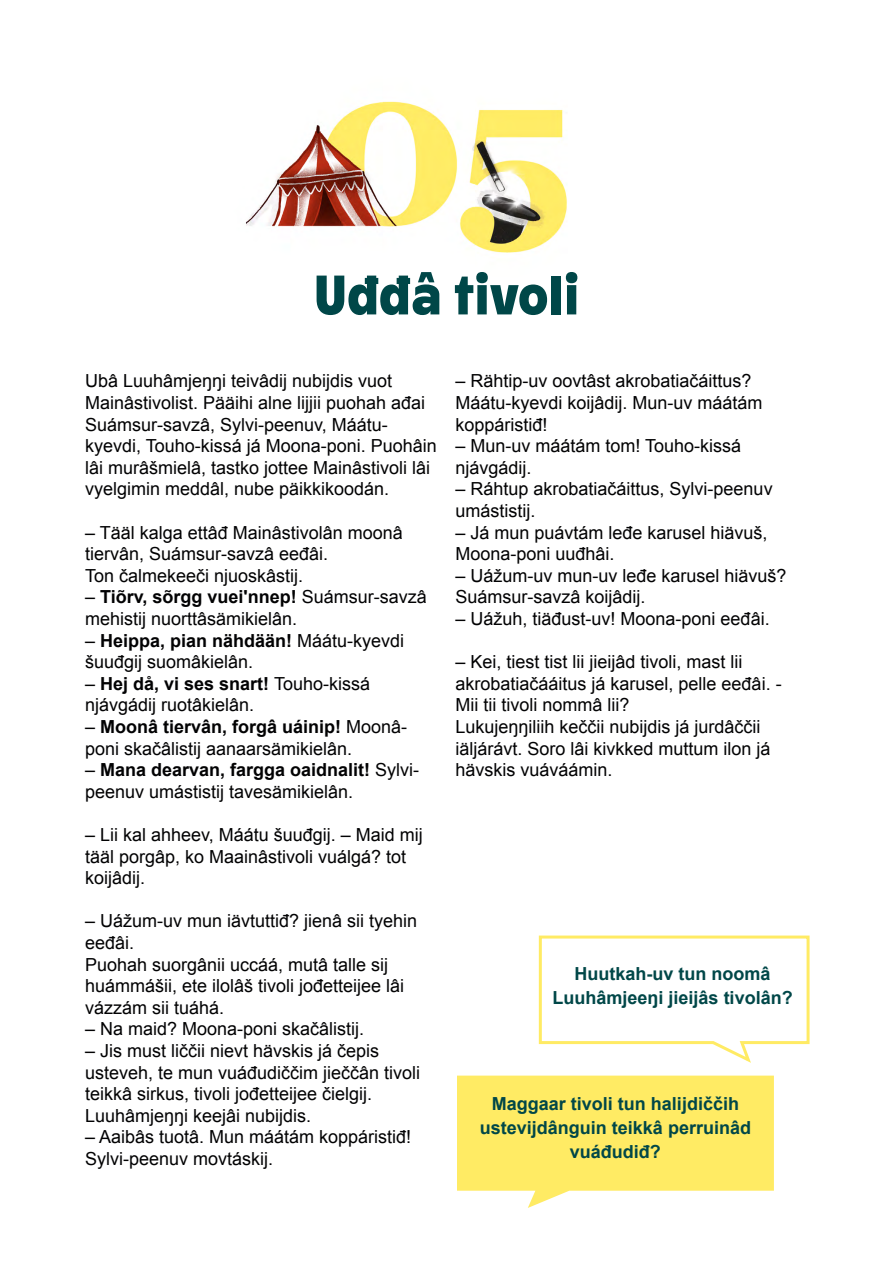
<style>
.page{position:relative;width:893px;height:1263px;background:#fff}
.page>*{position:absolute;margin:0;border:0;box-sizing:border-box;transform-origin:0 0}
.t1{font:700 55.5px "Read Hour Sans";color:#004748}
.t2{font:18px/21.6px "Arial";color:#020203}
.t3{font:700 18px/24px "Arial";color:#004748;text-align:center}
.s1{font-weight:700}
</style>
<div class="page">
<img style="left:246px;top:101px;width:321px;height:152px">
<svg style="left:538px;top:935px;width:272px;height:128px"></svg>
<svg style="left:457px;top:1075px;width:317px;height:133px"></svg>
<h2 class="t1" style="left:313px;top:262px;width:268px">Uđđâ tivoli</h2>
<p class="t2" style="left:85px;top:370px;width:353px">Ubâ Luuhâmjeŋŋi teivâdij nubijdis vuot Mainâstivolist. Pääihi alne lijjii puohah ađai Suámsur-savzâ, Sylvi-peenuv, Máátu&shy;kyevdi, Touho-kissá já Moona-poni. Puohâin lâi murâšmielâ, tastko jottee Mainâstivoli lâi vyelgimin meddâl, nube päikkikoodán.</p>
<p class="t2" style="left:85px;top:522px;width:319px">– Tääl kalga ettâđ Mainâstivolân moonâ tiervân, Suámsur-savzâ eeđâi.</p>
<p class="t2" style="left:85px;top:565px;width:220px">Ton čalmekeeči njuoskâstij.</p>
<p class="t2" style="left:85px;top:586px;width:343px">– <span class="s1">Tiõrv, sõrgg vueiʹnnep!</span> Suámsur-savzâ mehistij nuorttâsämikielân.</p>
<p class="t2" style="left:85px;top:630px;width:321px">– <span class="s1">Heippa, pian nähdään!</span> Máátu-kyevdi šuuđgij suomâkielân.</p>
<p class="t2" style="left:85px;top:673px;width:287px">– <span class="s1">Hej då, vi ses snart!</span> Touho-kissá njávgádij ruotâkielân.</p>
<p class="t2" style="left:85px;top:716px;width:324px">– <span class="s1">Moonâ tiervân, forgâ uáinip!</span> Moonâ&shy;poni skačâlistij aanaarsämikielân.</p>
<p class="t2" style="left:85px;top:759px;width:336px">– <span class="s1">Mana dearvan, fargga oaidnalit!</span> Sylvi&shy;peenuv umástistij tavesämikielân.</p>
<p class="t2" style="left:85px;top:824px;width:339px">– Lii kal ahheev, Máátu šuuđgij. – Maid mij tääl porgâp, ko Maainâstivoli vuálgá? tot koijâdij.</p>
<p class="t2" style="left:85px;top:910px;width:334px">– Uážum-uv mun iävtuttiđ? jienâ sii tyehin eeđâi.</p>
<p class="t2" style="left:85px;top:954px;width:321px">Puohah suorgânii uccáá, mutâ talle sij huámmášii, ete ilolâš tivoli jođetteijee lâi vázzám sii tuáhá.</p>
<p class="t2" style="left:85px;top:1018px;width:281px">– Na maid? Moona-poni skačâlistij.</p>
<p class="t2" style="left:85px;top:1040px;width:337px">– Jis must liččii nievt hävskis já čepis usteveh, te mun vuáđudiččim jieččân tivoli teikkâ sirkus, tivoli jođetteijee čielgij.</p>
<p class="t2" style="left:85px;top:1105px;width:228px">Luuhâmjeŋŋi keejâi nubijdis.</p>
<p class="t2" style="left:85px;top:1126px;width:328px">– Aaibâs tuotâ. Mun máátám koppáristiđ!<br>Sylvi-peenuv movtáskij.</p>
<p class="t2" style="left:455px;top:370px;width:309px">– Rähtip-uv oovtâst akrobatiačáittus?<br>Máátu-kyevdi koijâdij. Mun-uv máátám koppáristiđ!</p>
<p class="t2" style="left:455px;top:435px;width:287px">– Mun-uv máátám tom! Touho-kissá njávgádij.</p>
<p class="t2" style="left:455px;top:478px;width:319px">– Ráhtup akrobatiačáittus, Sylvi-peenuv umástistij.</p>
<p class="t2" style="left:455px;top:522px;width:314px">– Já mun puávtám leđe karusel hiävuš,<br>Moona-poni uuđhâi.</p>
<p class="t2" style="left:455px;top:565px;width:333px">– Uážum-uv mun-uv leđe karusel hiävuš?<br>Suámsur-savzâ koijâdij.</p>
<p class="t2" style="left:455px;top:608px;width:316px">– Uážuh, tiäđust-uv! Moona-poni eeđâi.</p>
<p class="t2" style="left:455px;top:651px;width:328px">– Kei, tiest tist lii jieijâd tivoli, mast lii akrobatiačááitus já karusel, pelle eeđâi. -<br>Mii tii tivoli nommâ lii?</p>
<p class="t2" style="left:455px;top:716px;width:317px">Lukujeŋŋiliih keččii nubijdis já jurdâččii iäljárávt. Soro lâi kivkked muttum ilon já hävskis vuáváámin.</p>
<p class="t3" style="left:553px;top:962px;width:242px">Huutkah-uv tun noomâ<br>Luuhâmjeeŋi jieijâs tivolân?</p>
<p class="t3" style="left:480px;top:1092px;width:273px">Maggaar tivoli tun halijdiččih ustevijdânguin teikkâ perruinâd vuáđudiđ?</p>
</div>
